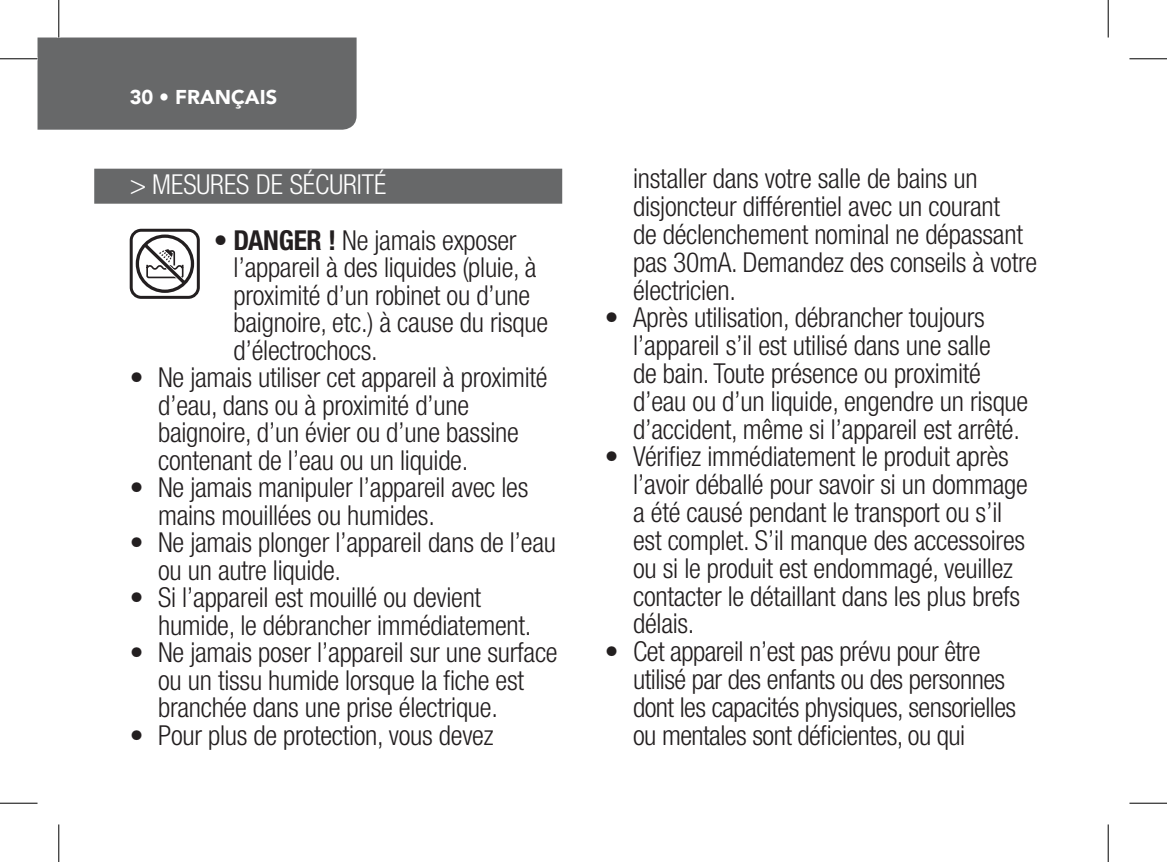
<style>
.page{position:relative;width:1167px;height:862px;background:#fff}
.page>*{position:absolute;margin:0;border:0;box-sizing:border-box;transform-origin:0 0}
.t1{font:300 condensed 27.5px/27.8px "Helvetica Neue LT Std";letter-spacing:-.01em;color:#231f20}
.t2{font:300 condensed 27.5px "Helvetica Neue LT Std";color:#fff}
.t3{font:900 20px "Avenir";color:#fff}
.s1{font-weight:700}
</style>
<div class="page">
<div style="left:94px;top:169px;width:468px;height:35px;background:#676869"></div>
<div style="left:130px;top:229px;width:70px;height:70px;border:3px solid #231f20;border-radius:10px"></div>
<svg style="left:134px;top:233px;width:62px;height:61px"></svg>
<div style="left:38px;top:38px;width:318px;height:92px;background:#676869"></div>
<hr style="left:0;top:58px;width:38px;height:1px;background:#000">
<hr style="left:1129px;top:58px;width:37px;height:1px;background:#000">
<hr style="left:0;top:802px;width:38px;height:1px;background:#000">
<hr style="left:1129px;top:802px;width:37px;height:1px;background:#000">
<hr style="left:58px;top:0;width:1px;height:38px;background:#000">
<hr style="left:58px;top:824px;width:1px;height:38px;background:#000">
<hr style="left:1107px;top:0;width:1px;height:38px;background:#000">
<hr style="left:1107px;top:824px;width:1px;height:38px;background:#000">
<p class="t3" style="left:130px;top:80px;width:149px">30 • FRANÇAIS</p>
<p class="t2" style="left:130px;top:169px;width:258px">&gt; MESURES DE SÉCURITÉ</p>
<p class="t1" style="left:233px;top:226px;width:316px;text-indent:-20px">• <span class="s1">DANGER !</span> Ne jamais exposer l’appareil à des liquides (pluie, à proximité d’un robinet ou d’une baignoire, etc.) à cause du risque d’électrochocs.</p>
<p class="t1" style="left:158px;top:363px;width:391px;text-indent:-28px">• Ne jamais utiliser cet appareil à proximité d’eau, dans ou à proximité d’une baignoire, d’un évier ou d’une bassine contenant de l’eau ou un liquide.</p>
<p class="t1" style="left:158px;top:473px;width:372px;text-indent:-28px">• Ne jamais manipuler l’appareil avec les mains mouillées ou humides.</p>
<p class="t1" style="left:158px;top:528px;width:399px;text-indent:-28px">• Ne jamais plonger l’appareil dans de l’eau ou un autre liquide.</p>
<p class="t1" style="left:158px;top:583px;width:375px;text-indent:-28px">• Si l’appareil est mouillé ou devient humide, le débrancher immédiatement.</p>
<p class="t1" style="left:158px;top:638px;width:401px;text-indent:-28px">• Ne jamais poser l’appareil sur une surface ou un tissu humide lorsque la fiche est branchée dans une prise électrique.</p>
<p class="t1" style="left:130px;top:721px;width:365px">• Pour plus de protection, vous devez</p>
<p class="t1" style="left:633px;top:164px;width:405px">installer dans votre salle de bains un disjoncteur différentiel avec un courant<br>de déclenchement nominal ne dépassant pas 30mA. Demandez des conseils à votre électricien.</p>
<p class="t1" style="left:633px;top:303px;width:396px;text-indent:-28px">• Après utilisation, débrancher toujours l’appareil s’il est utilisé dans une salle<br>de bain. Toute présence ou proximité d’eau ou d’un liquide, engendre un risque d’accident, même si l’appareil est arrêté.</p>
<p class="t1" style="left:633px;top:442px;width:396px;text-indent:-28px">• Vérifiez immédiatement le produit après l’avoir déballé pour savoir si un dommage a été causé pendant le transport ou s’il est complet. S’il manque des accessoires ou si le produit est endommagé, veuillez contacter le détaillant dans les plus brefs délais.</p>
<p class="t1" style="left:633px;top:637px;width:384px;text-indent:-28px">• Cet appareil n’est pas prévu pour être utilisé par des enfants ou des personnes dont les capacités physiques, sensorielles ou mentales sont déficientes, ou qui</p>
</div>
